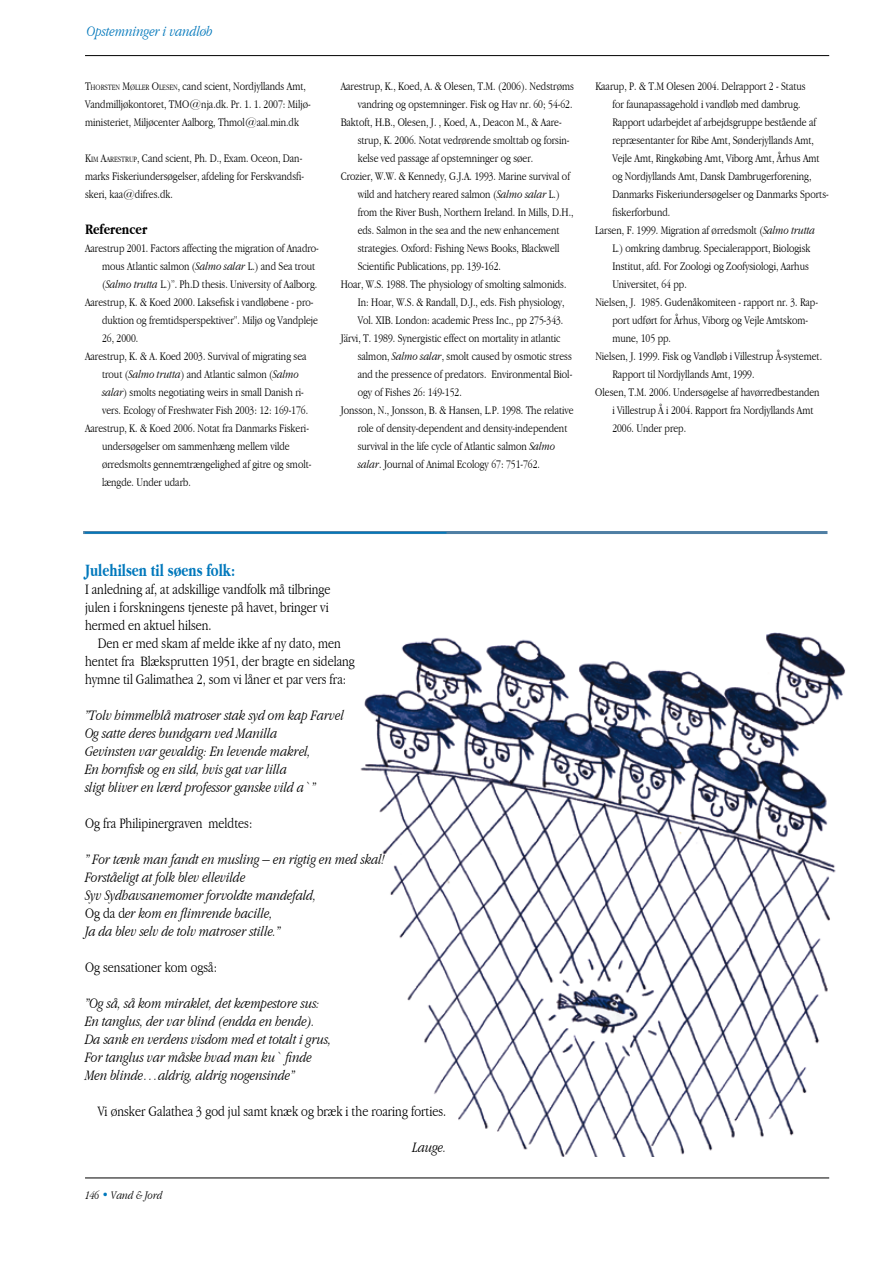
<style>
.page{position:relative;width:893px;height:1263px;background:#fff}
.page>*{position:absolute;margin:0;border:0;box-sizing:border-box;transform-origin:0 0}
.t1{font:700 condensed 18px "Garamond";color:#0078bc;scale:.9 1}
.t2{font:italic 300 condensed 15px/18px "Garamond";color:#000}
.t3{font:300 condensed 15px/18px "Garamond";color:#000}
.t4{font:italic 300 condensed 15px "Garamond";color:#07b}
.t5{font:700 condensed 15px "Garamond";color:#000}
.t6{font:300 condensed 12px/18px "Garamond";color:#000}
.t7{font:italic 300 condensed 12px "Garamond";color:#000}
.s1{font-size:8.4px}
.s2{font-style:italic}
.s3{font-style:normal}
.s4{color:#0078bc}
</style>
<div class="page">
<hr style="left:85px;top:1178px;width:744px;height:1px;background:#000">
<hr style="left:85px;top:55px;width:744px;height:1px;background:#000">
<hr style="left:83px;top:531px;width:744px;height:3px;background:#4f7fa4">
<img style="left:360px;top:632px;width:486px;height:525px">
<hr style="left:85px;top:532px;width:361px;height:1px;background:#0078bc">
<svg style="left:85px;top:1088px;width:364px;height:91px"></svg>
<p class="t4" style="left:87px;top:23px;width:127px">Opstemninger i vandløb</p>
<p class="t6" style="left:85px;top:77px;width:227px">T<span class="s1">horsten</span> M<span class="s1">øller</span> O<span class="s1">lesen</span>, cand scient, Nordjyllands Amt,<br>Vandmilljøkontoret, TMO@nja.dk. Pr. 1. 1. 2007: Miljø&shy;ministeriet, Miljøcenter Aalborg, Thmol@aal.min.dk</p>
<p class="t6" style="left:85px;top:149px;width:221px">K<span class="s1">im</span> A<span class="s1">arestrup</span>, Cand scient, Ph. D., Exam. Oceon, Dan&shy;marks Fiskeriundersøgelser, afdeling for Ferskvandsfi&shy;skeri, kaa@difres.dk.</p>
<p class="t5" style="left:85px;top:221px;width:64px">Referencer</p>
<p class="t6" style="left:85px;top:239px;width:235px">Aarestrup 2001. Factors affecting the migration of Anadro-</p>
<p class="t6" style="left:102px;top:257px;width:215px">mous Atlantic salmon (<span class="s2">Salmo salar</span> L.) and Sea trout</p>
<p class="t6" style="left:102px;top:275px;width:217px">(<span class="s2">Salmo trutta</span> L.)”. Ph.D thesis. University of Aalborg.</p>
<p class="t6" style="left:85px;top:293px;width:230px">Aarestrup, K. &amp; Koed 2000. Laksefisk i vandløbene - pro-</p>
<p class="t6" style="left:102px;top:311px;width:217px">duktion og fremtidsperspektiver”. Miljø og Vandpleje</p>
<p class="t6" style="left:102px;top:329px;width:38px">26, 2000.</p>
<p class="t6" style="left:85px;top:347px;width:223px">Aarestrup, K. &amp; A. Koed 2003. Survival of migrating sea</p>
<p class="t6" style="left:102px;top:365px;width:198px">trout (<span class="s2">Salmo trutta</span>) and Atlantic salmon (<span class="s2">Salmo</span></p>
<p class="t6" style="left:102px;top:383px;width:203px"><span class="s2">salar</span>) smolts negotiating weirs in small Danish ri-</p>
<p class="t6" style="left:102px;top:401px;width:208px">vers. Ecology of Freshwater Fish 2003: 12: 169-176.</p>
<p class="t6" style="left:85px;top:419px;width:225px">Aarestrup, K. &amp; Koed 2006. Notat fra Danmarks Fiskeri-</p>
<p class="t6" style="left:102px;top:437px;width:189px">undersøgelser om sammenhæng mellem vilde</p>
<p class="t6" style="left:102px;top:455px;width:211px">ør-redsmolts gennemtrængelighed af gitre og smolt-</p>
<p class="t6" style="left:102px;top:473px;width:90px">længde. Under udarb.</p>
<p class="t6" style="left:341px;top:77px;width:235px">Aarestrup, K., Koed, A. &amp; Olesen, T.M. (2006). Nedstrøms</p>
<p class="t6" style="left:358px;top:95px;width:216px">vandring og opstemninger. Fisk og Hav nr. 60; 54-62.</p>
<p class="t6" style="left:341px;top:113px;width:222px">Baktoft, H.B., Olesen, J. , Koed, A., Deacon M., &amp; Aare-</p>
<p class="t6" style="left:358px;top:131px;width:213px">strup, K. 2006. Notat vedrørende smolttab og forsin-</p>
<p class="t6" style="left:358px;top:149px;width:177px">kelse ved passage af opstemninger og søer.</p>
<p class="t6" style="left:341px;top:167px;width:231px">Crozier, W.W. &amp; Kennedy, G.J.A. 1993. Marine survival of</p>
<p class="t6" style="left:358px;top:185px;width:203px">wild and hatchery reared salmon (<span class="s2">Salmo salar</span> L.)</p>
<p class="t6" style="left:358px;top:203px;width:217px">from the River Bush, Northern Ireland. In Mills, D.H.,</p>
<p class="t6" style="left:358px;top:221px;width:203px">eds. Salmon in the sea and the new enhancement</p>
<p class="t6" style="left:358px;top:239px;width:203px">strategies. Oxford: Fishing News Books, Blackwell</p>
<p class="t6" style="left:358px;top:257px;width:145px">Scientific Publications, pp. 139-162.</p>
<p class="t6" style="left:341px;top:275px;width:227px">Hoar, W.S. 1988. The physiology of smolting salmonids.</p>
<p class="t6" style="left:358px;top:293px;width:208px">In: Hoar, W.S. &amp; Randall, D.J., eds. Fish physiology,</p>
<p class="t6" style="left:358px;top:311px;width:207px">Vol. XIB. London: academic Press Inc., pp 275-343.</p>
<p class="t6" style="left:341px;top:329px;width:221px">Järvi, T. 1989. Synergistic effect on mortality in atlantic</p>
<p class="t6" style="left:358px;top:347px;width:216px">salmon, <span class="s2">Salmo salar</span>, smolt caused by osmotic stress</p>
<p class="t6" style="left:358px;top:365px;width:216px">and the pressence of predators. Environmental Biol-</p>
<p class="t6" style="left:358px;top:383px;width:106px">ogy of Fishes 26: 149-152.</p>
<p class="t6" style="left:341px;top:401px;width:234px">Jonsson, N., Jonsson, B. &amp; Hansen, L.P. 1998. The relative</p>
<p class="t6" style="left:358px;top:419px;width:211px">role of density-dependent and density-independent</p>
<p class="t6" style="left:358px;top:437px;width:199px">survival in the life cycle of Atlantic salmon <span class="s2">Salmo</span></p>
<p class="t6" style="left:358px;top:455px;width:184px"><span class="s2">salar</span>. Journal of Animal Ecology 67: 751-762.</p>
<p class="t6" style="left:595px;top:77px;width:212px">Kaarup, P. &amp; T.M Olesen 2004. Delrapport 2 - Status</p>
<p class="t6" style="left:612px;top:95px;width:190px">for faunapassagehold i vandløb med dambrug.</p>
<p class="t6" style="left:612px;top:113px;width:205px">Rapport udarbejdet af arbejdsgruppe bestående af</p>
<p class="t6" style="left:612px;top:131px;width:203px">repræsentanter for Ribe Amt, Sønderjyllands Amt,</p>
<p class="t6" style="left:612px;top:149px;width:209px">Vejle Amt, Ringkøbing Amt, Viborg Amt, Århus Amt</p>
<p class="t6" style="left:612px;top:167px;width:201px">og Nordjyllands Amt, Dansk Dambrugerforening,</p>
<p class="t6" style="left:612px;top:185px;width:218px">Danmarks Fiskeriundersøgelser og Danmarks Sports-</p>
<p class="t6" style="left:612px;top:203px;width:59px">fiskerforbund.</p>
<p class="t6" style="left:595px;top:221px;width:221px">Larsen, F. 1999. Migration af ørredsmolt (<span class="s2">Salmo trutta</span></p>
<p class="t6" style="left:612px;top:239px;width:200px">L.) omkring dambrug. Specialerapport, Biologisk</p>
<p class="t6" style="left:612px;top:257px;width:198px">Institut, afd. For Zoologi og Zoofysiologi, Aarhus</p>
<p class="t6" style="left:612px;top:275px;width:76px">Universitet, 64 pp.</p>
<p class="t6" style="left:595px;top:293px;width:224px">Nielsen, J. 1985. Gudenåkomiteen - rapport nr. 3. Rap-</p>
<p class="t6" style="left:612px;top:311px;width:197px">port udført for Århus, Viborg og Vejle Amtskom-</p>
<p class="t6" style="left:612px;top:329px;width:60px">mune, 105 pp.</p>
<p class="t6" style="left:595px;top:347px;width:228px">Nielsen, J. 1999. Fisk og Vandløb i Villestrup Å-systemet.</p>
<p class="t6" style="left:612px;top:365px;width:144px">Rapport til Nordjyllands Amt, 1999.</p>
<p class="t6" style="left:595px;top:383px;width:226px">Olesen, T.M. 2006. Undersøgelse af havørredbestanden</p>
<p class="t6" style="left:612px;top:401px;width:203px">i Villestrup Å i 2004. Rapport fra Nordjyllands Amt</p>
<p class="t6" style="left:612px;top:419px;width:75px">2006. Under prep.</p>
<h1 class="t1" style="left:85px;top:560px;width:168px">Julehilsen til søens folk:</h1>
<p class="t3" style="left:85px;top:580px;width:247px">I anledning af, at adskillige vandfolk må tilbringe julen i forskningens tjeneste på havet, bringer vi hermed en aktuel hilsen.</p>
<p class="t3" style="left:85px;top:634px;width:271px;text-align:center">Den er med skam af melde ikke af ny dato, men hentet fra Blæksprutten 1951, der bragte en sidelang hymne til Galimathea 2, som vi låner et par vers fra:</p>
<p class="t2" style="left:85px;top:706px;width:261px">”Tolv himmelblå matroser stak syd om kap Farvel Og satte deres bundgarn ved Manilla<br>Gevinsten var gevaldig: En levende makrel,<br>En hornfisk og en sild, hvis gat var lilla<br>sligt bliver en lærd professor ganske vild a`”</p>
<p class="t3" style="left:85px;top:814px;width:169px">Og fra Philipinergraven meldtes:</p>
<p class="t2" style="left:85px;top:850px;width:302px">” For tænk man fandt en musling – en rigtig en med skal!<br>Forståeligt at folk blev ellevilde<br>Syv Sydhavsanemomer forvoldte mandefald,<br><span class="s3">Og da d</span>er kom en flimrende bacille,<br>Ja da blev selv de tolv matroser stille.”</p>
<p class="t3" style="left:85px;top:958px;width:133px">Og sensationer kom også:</p>
<p class="t2" style="left:85px;top:994px;width:248px">”Og så, så kom miraklet, det kæmpestore sus:<br>En tanglus, der var blind (endda en hende).<br>Da sank en verdens visdom med et totalt i grus, For tanglus var måske hvad man ku` finde Men blinde…aldrig, aldrig nogensinde”</p>
<p class="t3" style="left:98px;top:1102px;width:350px">Vi ønsker Galathea 3 god jul samt knæk og bræk i the roaring forties.</p>
<p class="t2" style="left:413px;top:1138px;width:35px">Lauge.</p>
<p class="t7" style="left:85px;top:1189px;width:79px">146 <span class="s4">•</span> Vand &amp; Jord</p>
</div>
